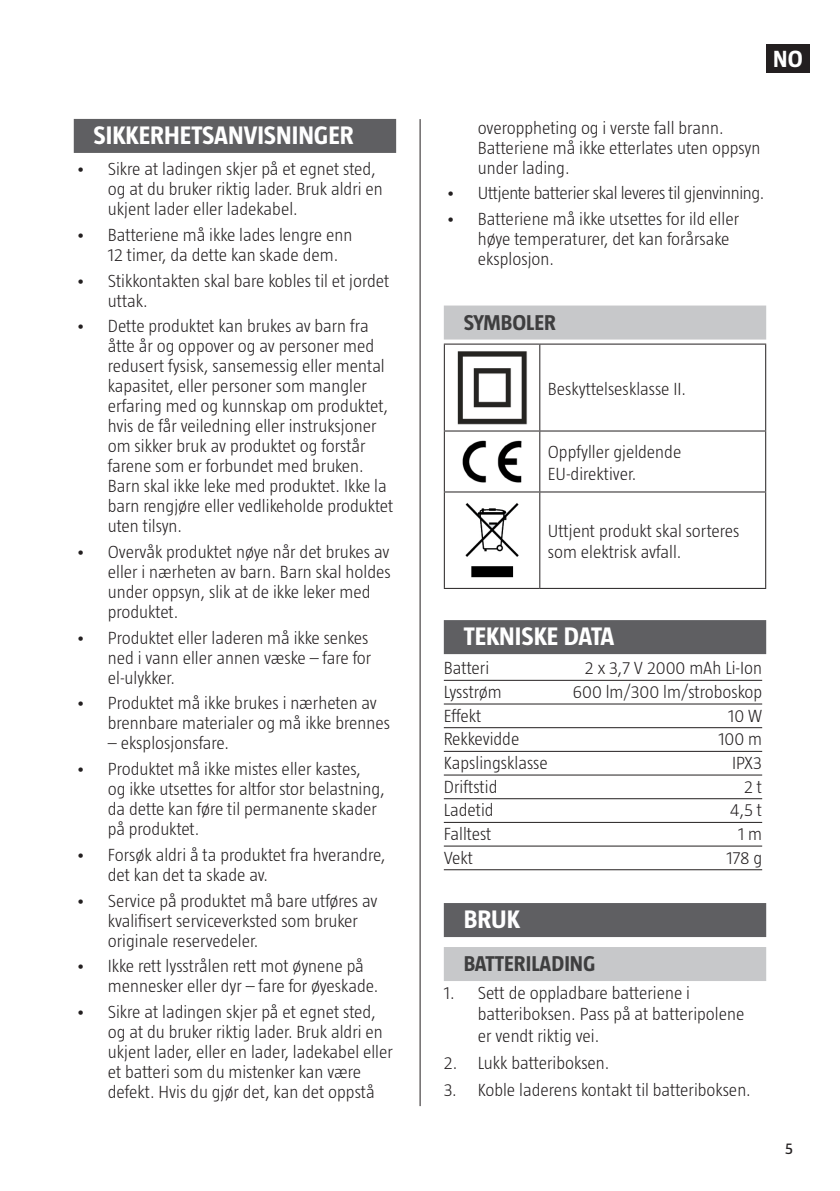
<style>
.page{position:relative;width:840px;height:1191px;background:#fff}
.page>*{position:absolute;margin:0;border:0;box-sizing:border-box;transform-origin:0 0}
.Rubrik{font:700 26px "Taz";color:#fff}
.t1{font:700 24px "Taz";color:#fff}
.Underrubrik{font:700 22px "Taz";color:#3e3e3f}
.Brödtext{font:300 18px/20px "Taz";color:#231f20}
.Enkel_tabell{font:300 18px "Taz";color:#231f20}
.Brödtext-2{font:300 18px "Taz";letter-spacing:-.02em;color:#231f20}
.t2{font:16px "Taz";color:#231f20}
</style>
<div class="page">
<div style="left:765px;top:44px;width:43px;height:28px;background:#231f20"></div>
<hr style="left:419px;top:119px;width:1px;height:987px;background:#231f20">
<div style="left:443px;top:305px;width:322px;height:34px;background:#c7c8ca"></div>
<div style="left:443px;top:620px;width:322px;height:34px;background:#5f5f62"></div>
<hr style="left:443px;top:680px;width:318px;height:1px;background:#231f20">
<hr style="left:443px;top:703px;width:318px;height:1px;background:#231f20">
<hr style="left:443px;top:727px;width:318px;height:1px;background:#231f20">
<hr style="left:443px;top:751px;width:318px;height:1px;background:#231f20">
<hr style="left:443px;top:774px;width:318px;height:1px;background:#231f20">
<hr style="left:443px;top:798px;width:318px;height:1px;background:#231f20">
<hr style="left:443px;top:822px;width:318px;height:1px;background:#231f20">
<hr style="left:443px;top:845px;width:318px;height:1px;background:#231f20">
<hr style="left:443px;top:869px;width:318px;height:1px;background:#231f20">
<div style="left:443px;top:903px;width:322px;height:34px;background:#5f5f62"></div>
<div style="left:443px;top:947px;width:322px;height:34px;background:#c7c8ca"></div>
<hr style="left:443px;top:343px;width:96px;height:1px;background:#231f20">
<hr style="left:539px;top:343px;width:226px;height:1px;background:#231f20">
<hr style="left:443px;top:430px;width:96px;height:1px;background:#231f20">
<hr style="left:539px;top:430px;width:226px;height:1px;background:#231f20">
<hr style="left:443px;top:491px;width:96px;height:1px;background:#231f20">
<hr style="left:539px;top:491px;width:226px;height:1px;background:#231f20">
<hr style="left:443px;top:344px;width:1px;height:86px;background:#231f20">
<hr style="left:539px;top:344px;width:1px;height:86px;background:#231f20">
<hr style="left:764px;top:344px;width:1px;height:86px;background:#231f20">
<hr style="left:443px;top:431px;width:1px;height:60px;background:#231f20">
<hr style="left:539px;top:431px;width:1px;height:60px;background:#231f20">
<hr style="left:764px;top:431px;width:1px;height:60px;background:#231f20">
<hr style="left:443px;top:492px;width:1px;height:96px;background:#231f20">
<hr style="left:539px;top:492px;width:1px;height:96px;background:#231f20">
<hr style="left:764px;top:492px;width:1px;height:96px;background:#231f20">
<hr style="left:443px;top:588px;width:96px;height:1px;background:#231f20">
<hr style="left:539px;top:588px;width:226px;height:1px;background:#231f20">
<img style="left:457px;top:351px;width:70px;height:74px">
<img style="left:462px;top:440px;width:60px;height:43px">
<img style="left:465px;top:503px;width:54px;height:75px">
<div style="left:74px;top:119px;width:322px;height:34px;background:#5f5f62"></div>
<p class="Rubrik" style="left:94px;top:120px;width:261px">SIKKERHETSANVISNINGER</p>
<p class="Brödtext" style="left:108px;top:159px;width:276px;text-indent:-32px">• Sikre at ladingen skjer på et egnet sted, og at du bruker riktig lader. Bruk aldri en ukjent lader eller ladekabel.</p>
<p class="Brödtext" style="left:108px;top:225px;width:246px;text-indent:-32px">• Batteriene må ikke lades lengre enn<br>12 timer, da dette kan skade dem.</p>
<p class="Brödtext" style="left:108px;top:270px;width:283px;text-indent:-32px">• Stikkontakten skal bare kobles til et jordet uttak.</p>
<p class="Brödtext" style="left:108px;top:316px;width:287px;text-indent:-32px">• Dette produktet kan brukes av barn fra åtte år og oppover og av personer med redusert fysisk, sansemessig eller mental kapasitet, eller personer som mangler erfaring med og kunnskap om produktet, hvis de får veiledning eller instruksjoner om sikker bruk av produktet og forstår farene som er forbundet med bruken.<br>Barn skal ikke leke med produktet. Ikke la barn rengjøre eller vedlikeholde produktet uten tilsyn.</p>
<p class="Brödtext" style="left:108px;top:542px;width:284px;text-indent:-32px">• Overvåk produktet nøye når det brukes av eller i nærheten av barn. Barn skal holdes under oppsyn, slik at de ikke leker med produktet.</p>
<p class="Brödtext" style="left:108px;top:627px;width:265px;text-indent:-32px">• Produktet eller laderen må ikke senkes ned i vann eller annen væske – fare for el-ulykker.</p>
<p class="Brödtext" style="left:108px;top:693px;width:283px;text-indent:-32px">• Produktet må ikke brukes i nærheten av brennbare materialer og må ikke brennes</p>
<p class="Brödtext" style="left:108px;top:733px;width:123px">– eksplosjonsfare.</p>
<p class="Brödtext" style="left:108px;top:759px;width:278px;text-indent:-32px">• Produktet må ikke mistes eller kastes,<br>og ikke utsettes for altfor stor belastning, da dette kan føre til permanente skader på produktet.</p>
<p class="Brödtext" style="left:108px;top:844px;width:279px;text-indent:-32px">• Forsøk aldri å ta produktet fra hverandre, det kan det ta skade av.</p>
<p class="Brödtext" style="left:108px;top:890px;width:271px;text-indent:-32px">• Service på produktet må bare utføres av kvalifisert serviceverksted som bruker originale reservedeler.</p>
<p class="Brödtext" style="left:108px;top:956px;width:272px;text-indent:-32px">• Ikke rett lysstrålen rett mot øynene på mennesker eller dyr – fare for øyeskade.</p>
<p class="Brödtext" style="left:108px;top:1001px;width:286px;text-indent:-32px">• Sikre at ladingen skjer på et egnet sted, og at du bruker riktig lader. Bruk aldri en ukjent lader, eller en lader, ladekabel eller et batteri som du mistenker kan være defekt. Hvis du gjør det, kan det oppstå</p>
<h2 class="t1" style="left:772px;top:45px;width:31px">NO</h2>
<p class="Brödtext" style="left:477px;top:117px;width:284px">overoppheting og i verste fall brann.<br>Batteriene må ikke etterlates uten oppsyn under lading.</p>
<p class="Brödtext-2" style="left:445px;top:183px;width:320px">• Uttjente batterier skal leveres til gjenvinning.</p>
<p class="Brödtext" style="left:477px;top:208px;width:262px;text-indent:-32px">• Batteriene må ikke utsettes for ild eller høye temperaturer, det kan forårsake eksplosjon.</p>
<p class="Underrubrik" style="left:463px;top:310px;width:94px">SYMBOLER</p>
<p class="Brödtext" style="left:547px;top:378px;width:140px">Beskyttelsesklasse II.</p>
<p class="Brödtext" style="left:547px;top:441px;width:135px;line-height:21.6px">Oppfyller gjeldende<br>EU-direktiver.</p>
<p class="Brödtext" style="left:547px;top:519px;width:193px;line-height:21.6px">Uttjent produkt skal sorteres som elektrisk avfall.</p>
<p class="Rubrik" style="left:463px;top:621px;width:152px">TEKNISKE DATA</p>
<p class="Enkel_tabell" style="left:443px;top:658px;width:47px">Batteri</p>
<p class="Enkel_tabell" style="left:584px;top:658px;width:179px">2 x 3,7 V 2000 mAh Li-Ion</p>
<p class="Enkel_tabell" style="left:443px;top:682px;width:59px">Lysstrøm</p>
<p class="Enkel_tabell" style="left:572px;top:682px;width:191px">600 lm/300 lm/stroboskop</p>
<p class="Enkel_tabell" style="left:443px;top:705px;width:39px">Effekt</p>
<p class="Enkel_tabell" style="left:727px;top:705px;width:35px">10 W</p>
<p class="Enkel_tabell" style="left:443px;top:729px;width:77px">Rekkevidde</p>
<p class="Enkel_tabell" style="left:718px;top:729px;width:45px">100 m</p>
<p class="Enkel_tabell" style="left:443px;top:753px;width:105px">Kapslingsklasse</p>
<p class="Enkel_tabell" style="left:731px;top:753px;width:31px">IPX3</p>
<p class="Enkel_tabell" style="left:443px;top:776px;width:55px">Driftstid</p>
<p class="Enkel_tabell" style="left:743px;top:776px;width:20px">2 t</p>
<p class="Enkel_tabell" style="left:443px;top:800px;width:51px">Ladetid</p>
<p class="Enkel_tabell" style="left:729px;top:800px;width:33px">4,5 t</p>
<p class="Enkel_tabell" style="left:443px;top:824px;width:49px">Falltest</p>
<p class="Enkel_tabell" style="left:737px;top:824px;width:25px">1 m</p>
<p class="Enkel_tabell" style="left:443px;top:847px;width:31px">Vekt</p>
<p class="Enkel_tabell" style="left:726px;top:847px;width:37px">178 g</p>
<p class="Rubrik" style="left:463px;top:904px;width:58px">BRUK</p>
<p class="Underrubrik" style="left:463px;top:951px;width:133px">BATTERILADING</p>
<p class="Brödtext" style="left:477px;top:981px;width:268px;line-height:21.6px;text-indent:-34px">1. Sett de oppladbare batteriene i batteriboksen. Pass på at batteripolene er vendt riktig vei.</p>
<p class="Brödtext" style="left:443px;top:1053px;width:167px">2. Lukk batteriboksen.</p>
<p class="Brödtext" style="left:443px;top:1080px;width:308px">3. Koble laderens kontakt til batteriboksen.</p>
<p class="t2" style="left:784px;top:1139px;width:9px">5</p>
</div>
